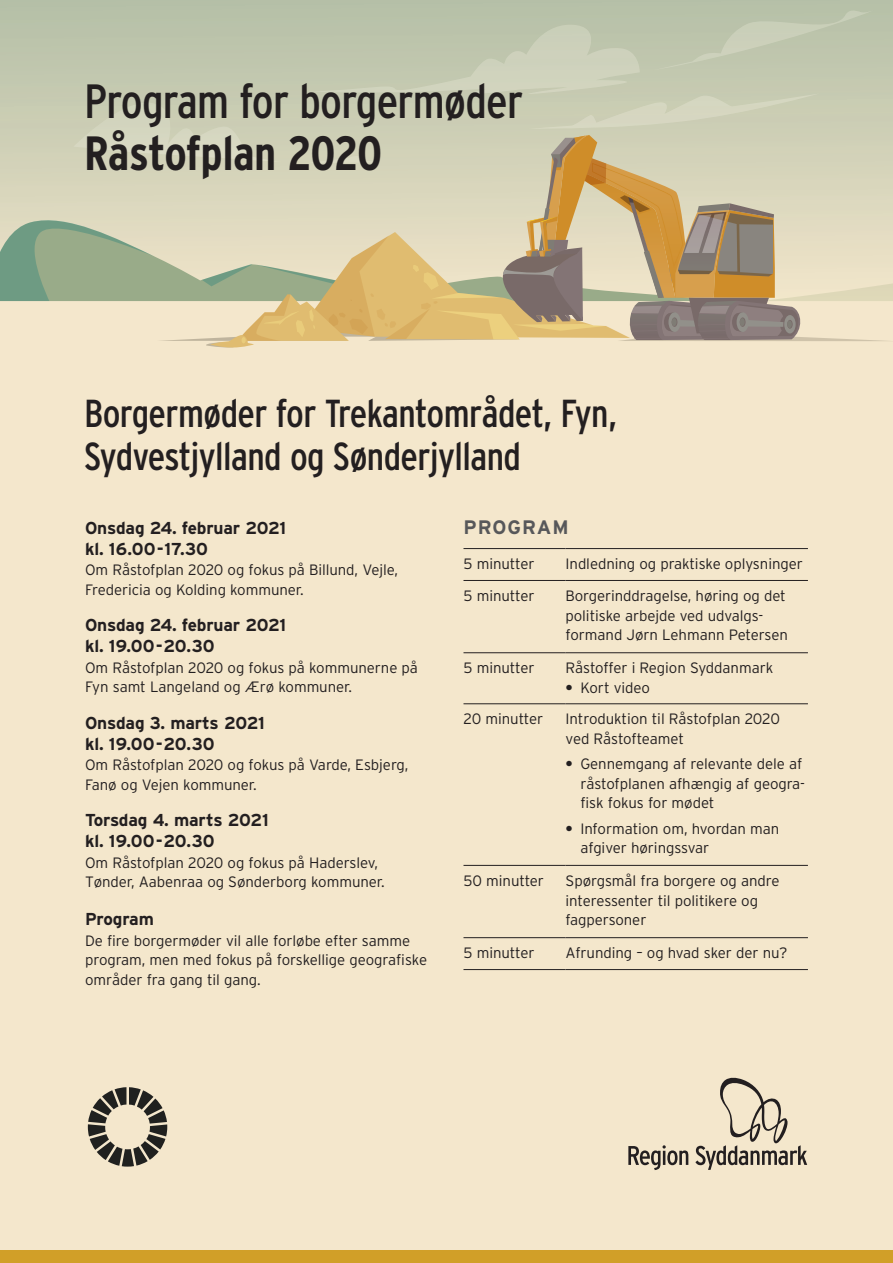
<style>
.page{position:relative;width:893px;height:1263px;background:#fff}
.page>*{position:absolute;margin:0;border:0;box-sizing:border-box;transform-origin:0 0}
.t1{font:condensed 48px/52.5px "Interstate";letter-spacing:-.015em;color:#231f20}
.t2{font:condensed 39px/43.5px "Interstate";letter-spacing:-.015em;color:#231f20}
.t3{font:700 19.5px "Interstate";letter-spacing:.05em;color:#57585a}
.t4{font:700 17.25px/21px "Interstate";letter-spacing:-.01em;color:#231f20}
.t5{font:300 15px/19.5px "Interstate";letter-spacing:-.005em;color:#231f20}
.s1{font-weight:700}
</style>
<div class="page">
<div style="left:0;top:0;width:893px;height:323px;background:#b6c0a8"></div>
<div style="left:0;top:347px;width:893px;height:903px;background:#f4e7cc"></div>
<svg style="left:0;top:11px;width:893px;height:336px"></svg>
<div style="left:0;top:1250px;width:893px;height:13px;background:#d19f28"></div>
<hr style="left:463px;top:548px;width:103px;height:1px;background:#231f20">
<hr style="left:566px;top:548px;width:242px;height:1px;background:#231f20">
<hr style="left:463px;top:580px;width:103px;height:1px;background:#231f20">
<hr style="left:566px;top:580px;width:242px;height:1px;background:#231f20">
<hr style="left:463px;top:652px;width:103px;height:1px;background:#231f20">
<hr style="left:566px;top:652px;width:242px;height:1px;background:#231f20">
<hr style="left:463px;top:703px;width:103px;height:1px;background:#231f20">
<hr style="left:566px;top:703px;width:242px;height:1px;background:#231f20">
<hr style="left:463px;top:865px;width:103px;height:1px;background:#231f20">
<hr style="left:566px;top:865px;width:242px;height:1px;background:#231f20">
<hr style="left:463px;top:937px;width:103px;height:1px;background:#231f20">
<hr style="left:566px;top:937px;width:242px;height:1px;background:#231f20">
<hr style="left:463px;top:969px;width:103px;height:1px;background:#231f20">
<hr style="left:566px;top:969px;width:242px;height:1px;background:#231f20">
<svg style="left:628px;top:1145px;width:60px;height:25px"></svg>
<svg style="left:695px;top:1078px;width:112px;height:92px;background:#d1c6af"></svg>
<svg style="left:88px;top:1087px;width:79px;height:79px;background:#9a9382"></svg>
<h1 class="t1" style="left:84px;top:74px;width:440px">Program for borgermøder<br><span class="s1">Råstofplan 2020</span></h1>
<h2 class="t2" style="left:84px;top:391px;width:534px">Borgermøder for Trekantområdet, Fyn,<br>Sydvestjylland og Sønderjylland</h2>
<p class="t4" style="left:85px;top:517px;width:203px">Onsdag 24. februar 2021 kl. 16.00-17.30</p>
<p class="t5" style="left:85px;top:560px;width:314px">Om Råstofplan 2020 og fokus på Billund, Vejle,<br>Fredericia og Kolding kommuner.</p>
<p class="t4" style="left:85px;top:615px;width:203px">Onsdag 24. februar 2021 kl. 19.00-20.30</p>
<p class="t5" style="left:85px;top:657px;width:334px">Om Råstofplan 2020 og fokus på kommunerne på<br>Fyn samt Langeland og Ærø kommuner.</p>
<p class="t4" style="left:85px;top:712px;width:181px">Onsdag 3. marts 2021 kl. 19.00-20.30</p>
<p class="t5" style="left:85px;top:755px;width:325px">Om Råstofplan 2020 og fokus på Varde, Esbjerg,<br>Fanø og Vejen kommuner.</p>
<p class="t4" style="left:85px;top:810px;width:185px">Torsdag 4. marts 2021 kl. 19.00-20.30</p>
<p class="t5" style="left:85px;top:852px;width:301px">Om Råstofplan 2020 og fokus på Haderslev,<br>Tønder, Aabenraa og Sønderborg kommuner.</p>
<h3 class="t4" style="left:85px;top:909px;width:70px">Program</h3>
<p class="t5" style="left:85px;top:930px;width:344px">De fire borgermøder vil alle forløbe efter samme program, men med fokus på forskellige geografiske områder fra gang til gang.</p>
<h3 class="t3" style="left:463px;top:516px;width:107px">PROGRAM</h3>
<p class="t5" style="left:463px;top:554px;width:73px">5 minutter</p>
<p class="t5" style="left:566px;top:554px;width:239px">Indledning og praktiske oplysninger</p>
<p class="t5" style="left:463px;top:586px;width:73px">5 minutter</p>
<p class="t5" style="left:566px;top:586px;width:224px">Borgerinddragelse, høring og det politiske arbejde ved udvalgs&shy;formand Jørn Lehmann Petersen</p>
<p class="t5" style="left:463px;top:658px;width:73px">5 minutter</p>
<p class="t5" style="left:566px;top:658px;width:209px">Råstoffer i Region Syddanmark</p>
<p class="t5" style="left:566px;top:678px;width:86px"><span class="s1">•</span> Kort video</p>
<p class="t5" style="left:463px;top:709px;width:81px">20 minutter</p>
<p class="t5" style="left:566px;top:709px;width:216px">Introduktion til Råstofplan 2020 ved Råstofteamet</p>
<p class="t5" style="left:580px;top:754px;width:226px;text-indent:-15px"><span class="s1">•</span> Gennemgang af relevante dele af råstofplanen afhængig af geogra&shy;fisk fokus for mødet</p>
<p class="t5" style="left:580px;top:819px;width:200px;text-indent:-15px"><span class="s1">•</span> Information om, hvordan man afgiver høringssvar</p>
<p class="t5" style="left:463px;top:871px;width:82px">50 minutter</p>
<p class="t5" style="left:566px;top:871px;width:215px">Spørgsmål fra borgere og andre interessenter til politikere og fagpersoner</p>
<p class="t5" style="left:463px;top:943px;width:73px">5 minutter</p>
<p class="t5" style="left:566px;top:943px;width:224px">Afrunding – og hvad sker der nu?</p>
</div>
